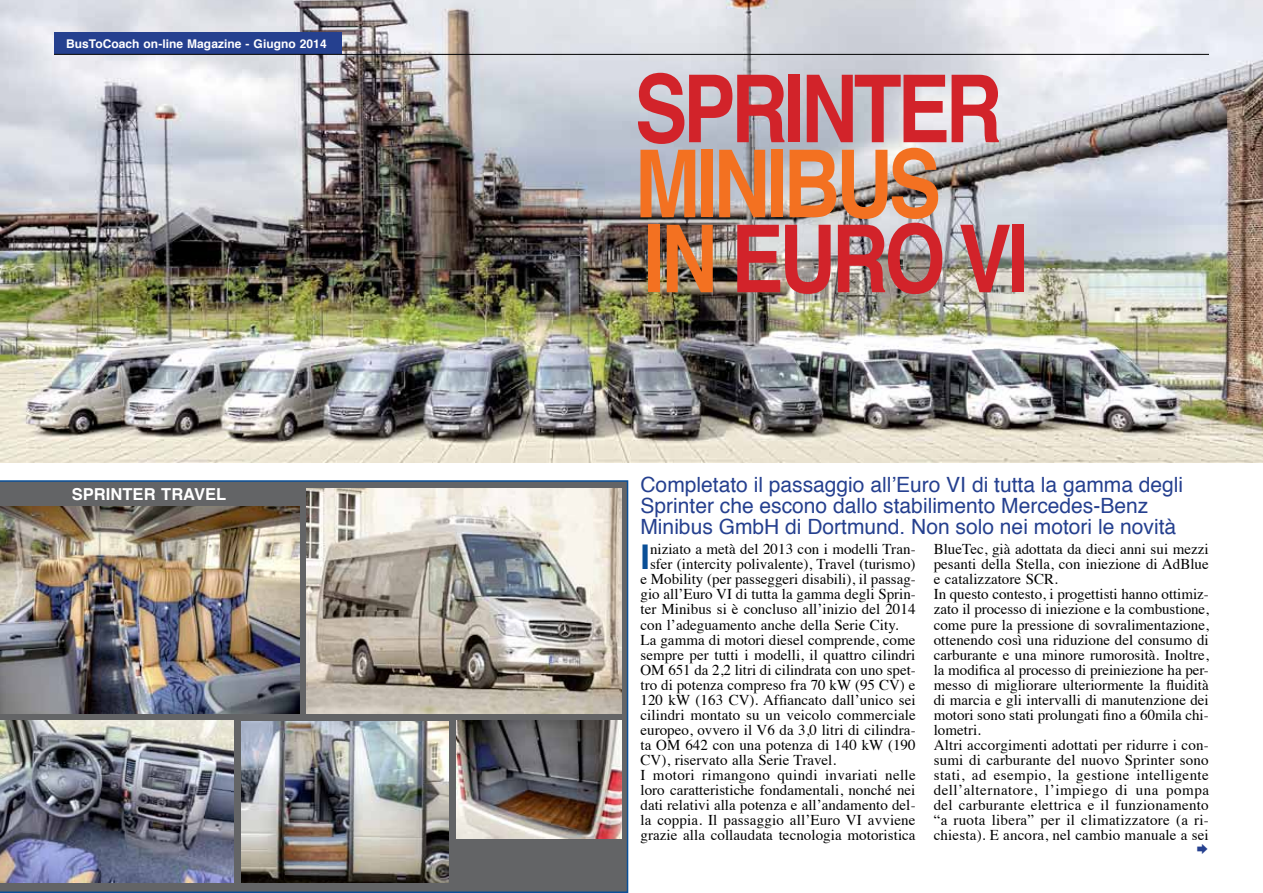
<style>
.page{position:relative;width:1263px;height:893px;background:#fff}
.page>*{position:absolute;margin:0;border:0;box-sizing:border-box;transform-origin:0 0}
.t1{font:700 93.75px/75px "Helvetica";letter-spacing:-.055em;color:#f37121;scale:.84 1}
.t2{font:700 93.75px "Helvetica";letter-spacing:-.055em;color:#d2232a;scale:.84 1}
.t3{font:700 34.05px "Helvetica";color:#0a4f97}
.t4{font:21px/21px "Helvetica";color:#25408f}
.t5{font:700 16.5px "Helvetica";letter-spacing:.005em;color:#fff}
.t6{font:15px/15px "Times";color:#000}
.t7{font:15px "Times";letter-spacing:.025em;color:#000}
.t8{font:700 12px "Helvetica";letter-spacing:.005em;color:#fff}
.t9{font:12px "Monotype Sorts";color:#25408f}
.s1{color:#d2232a}
</style>
<div class="page">
<svg style="left:0;top:480px;width:628px;height:413px"></svg>
<img style="left:0;top:0;width:1263px;height:463px">
<div style="left:54px;top:33px;width:287px;height:21px;background:#25408f"></div>
<hr style="left:54px;top:54px;width:1155px;height:1px;background:#000">
<img style="left:306px;top:488px;width:315px;height:225px">
<img style="left:0;top:721px;width:234px;height:162px">
<img style="left:0;top:507px;width:300px;height:206px">
<img style="left:456px;top:721px;width:165px;height:118px">
<img style="left:241px;top:721px;width:208px;height:162px">
<p class="t8" style="left:66px;top:34px;width:262px">BusToCoach on-line Magazine - Giugno 2014</p>
<p class="t5" style="left:72px;top:481px;width:156px">SPRINTER TRAVEL</p>
<h1 class="t2" style="left:635px;top:34px;width:439px">SPRINTER</h1>
<h1 class="t1" style="left:635px;top:148px;width:470px">MINIBUS<br>IN <span class="s1">EURO VI</span></h1>
<h3 class="t4" style="left:640px;top:475px;width:544px">Completato il passaggio all’Euro VI di tutta la gamma degli<br>Sprinter che escono dallo stabilimento Mercedes-Benz<br>Minibus GmbH di Dortmund. Non solo nei motori le novità</h3>
<h2 class="t3" style="left:640px;top:530px;width:11px">I</h2>
<p class="t6" style="left:650px;top:541px;width:267px">niziato a metà del 2013 con i modelli Tran-</p>
<p class="t6" style="left:650px;top:556px;width:267px">sfer (intercity polivalente), Travel (turismo)</p>
<p class="t6" style="left:640px;top:571px;width:277px">e Mobility (per passeggeri disabili), il passag-</p>
<p class="t6" style="left:640px;top:586px;width:277px">gio all’Euro VI di tutta la gamma degli Sprin-</p>
<p class="t6" style="left:640px;top:601px;width:276px">ter Minibus si è concluso all’inizio del 2014</p>
<p class="t6" style="left:640px;top:616px;width:260px">con l’adeguamento anche della Serie City.</p>
<p class="t6" style="left:640px;top:631px;width:276px">La gamma di motori diesel comprende, come</p>
<p class="t6" style="left:640px;top:646px;width:276px">sempre per tutti i modelli, il quattro cilindri</p>
<p class="t6" style="left:640px;top:661px;width:277px">OM 651 da 2,2 litri di cilindrata con uno spet-</p>
<p class="t6" style="left:640px;top:676px;width:276px">tro di potenza compreso fra 70 kW (95 CV) e</p>
<p class="t6" style="left:640px;top:691px;width:277px">120 kW (163 CV). Affiancato dall’unico sei</p>
<p class="t6" style="left:640px;top:706px;width:277px">cilindri montato su un veicolo commerciale</p>
<p class="t6" style="left:640px;top:721px;width:277px">europeo, ovvero il V6 da 3,0 litri di cilindra-</p>
<p class="t6" style="left:640px;top:736px;width:277px">ta OM 642 con una potenza di 140 kW (190</p>
<p class="t6" style="left:640px;top:751px;width:197px">CV), riservato alla Serie Travel.</p>
<p class="t7" style="left:640px;top:760px;width:277px">I motori rimangono quindi invariati nelle</p>
<p class="t6" style="left:640px;top:781px;width:276px">loro caratteristiche fondamentali, nonché nei</p>
<p class="t6" style="left:640px;top:796px;width:277px">dati relativi alla potenza e all’andamento del-</p>
<p class="t6" style="left:640px;top:811px;width:276px">la coppia. Il passaggio all’Euro VI avviene</p>
<p class="t6" style="left:640px;top:826px;width:277px">grazie alla collaudata tecnologia motoristica</p>
<p class="t6" style="left:934px;top:541px;width:277px">BlueTec, già adottata da dieci anni sui mezzi pesanti della Stella, con iniezione di AdBlue e catalizzatore SCR.<br>In questo contesto, i progettisti hanno ottimiz&shy;zato il processo di iniezione e la combustione, come pure la pressione di sovralimentazione, ottenendo così una riduzione del consumo di carburante e una minore rumorosità. Inoltre, la modifica al processo di preiniezione ha per&shy;messo di migliorare ulteriormente la fluidità di marcia e gli intervalli di manutenzione dei motori sono stati prolungati fino a 60mila chi&shy;lometri.<br>Altri accorgimenti adottati per ridurre i con&shy;sumi di carburante del nuovo Sprinter sono stati, ad esempio, la gestione intelligente dell’alternatore, l’impiego di una pompa del carburante elettrica e il funzionamento “a ruota libera” per il climatizzatore (a ri&shy;chiesta). E ancora, nel cambio manuale a sei</p>
<p class="t9" style="left:1197px;top:844px;width:12px">è</p>
</div>
